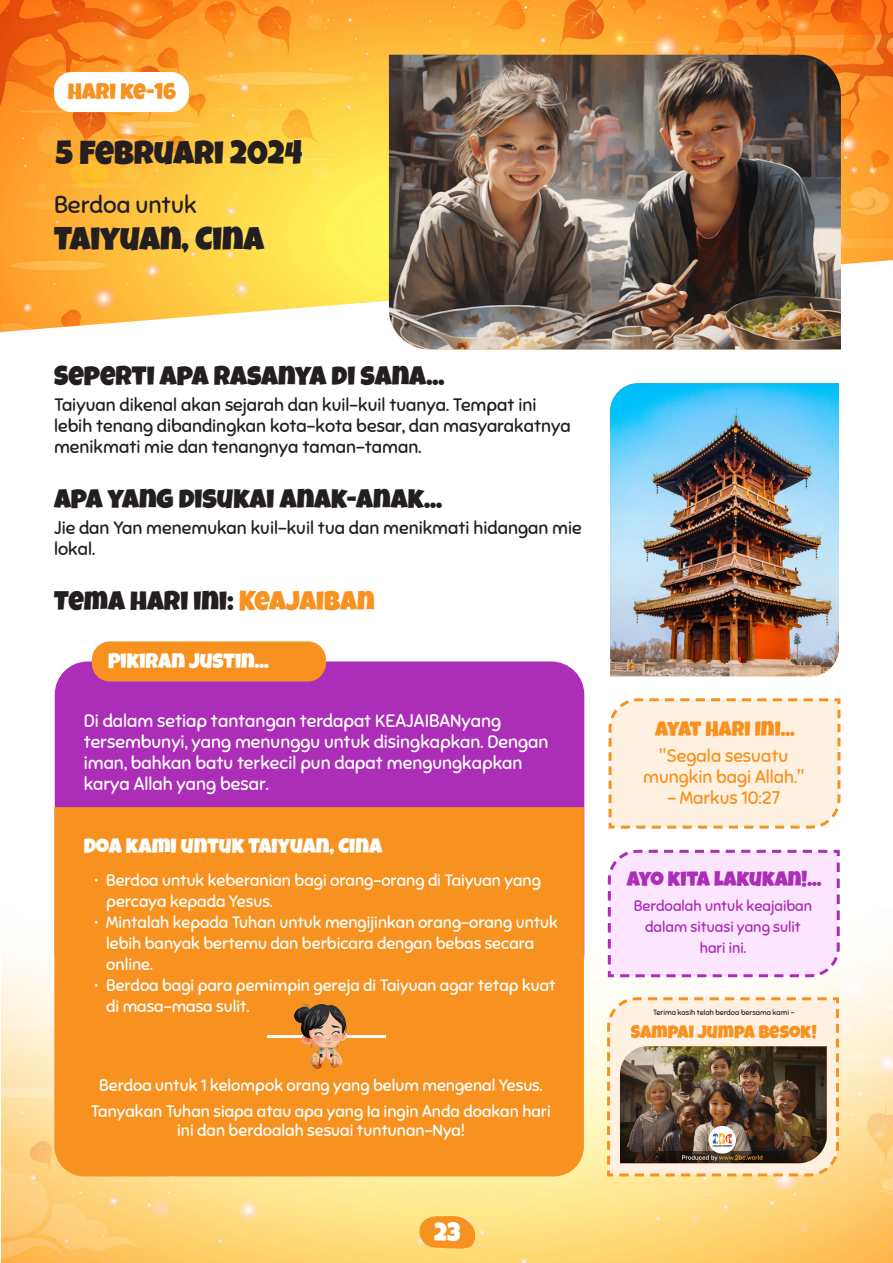
<style>
.page{position:relative;width:893px;height:1263px;background:#fff}
.page>*{position:absolute;margin:0;border:0;box-sizing:border-box;transform-origin:0 0}
.Date{font:33px "Luckiest Guy";color:#231f20}
.City_Name{font:33px "Luckiest Guy";color:#231f20}
.Header_3{font:27px "Luckiest Guy";color:#231f20}
.t1{font:25.5px "Luckiest Guy";color:#fff}
.Praying_for{font:24px "Sniglet";color:#231f20}
.Header_3-2{font:22.5px "Luckiest Guy";color:#f79220}
.Justin_s_thoughts{font:21px "Luckiest Guy";color:#fff}
.Today_s_Verse{font:21px "Luckiest Guy";color:#ac2db7}
.Today_s_Verse-2{font:21px "Luckiest Guy";color:#f79220}
.t2{font:18px/21px "Sniglet";color:#231f20}
.t3{font:18px/21px "Sniglet";color:#fff}
.Bible_Verse_2{font:18px/21px "Sniglet";color:#f79220;text-align:center}
.Today_s_Verse-3{font:18px "Luckiest Guy";color:#f79220}
.t4{font:16.5px/21px "Sniglet";color:#fff}
.Bible_Verse_2-2{font:15px/21px "Sniglet";color:#ac2db7;text-align:center}
.Bible_Verse_2-3{font:7.5px "Sniglet";color:#231f20}
.s1{color:#f79220}
</style>
<div class="page">
<img style="left:2px;top:739px;width:891px;height:524px">
<svg style="left:416px;top:1214px;width:60px;height:36px;background:#f8a83d"></svg>
<img style="left:0;top:0;width:893px;height:332px">
<div style="left:55px;top:661px;width:529px;height:146px;background:#ac2db7"></div>
<img style="left:389px;top:55px;width:452px;height:294px">
<div style="left:54px;top:72px;width:135px;height:40px;background:#fff;border-radius:18px"></div>
<div style="left:92px;top:641px;width:234px;height:40px;background:#f79220;border-radius:18px"></div>
<div style="left:54px;top:807px;width:530px;height:369px;background:#f79220"></div>
<hr style="left:267px;top:1035px;width:118px;height:3px;background:#fff">
<img style="left:294px;top:1005px;width:53px;height:63px">
<img style="left:610px;top:383px;width:229px;height:293px">
<svg style="left:607px;top:698px;width:235px;height:132px;background:#feeddb"></svg>
<svg style="left:606px;top:848px;width:235px;height:131px;background:#f8dffa"></svg>
<svg style="left:606px;top:996px;width:234px;height:182px;background:#fde8ce"></svg>
<img style="left:620px;top:1046px;width:207px;height:117px">
<p class="Header_3-2" style="left:68px;top:76px;width:110px">HARI KE-16</p>
<p class="Date" style="left:56px;top:131px;width:249px">5 FEBRUARI 2024</p>
<p class="Praying_for" style="left:54px;top:191px;width:144px">Berdoa untuk</p>
<p class="City_Name" style="left:54px;top:217px;width:212px">TAIYUAN, CINA</p>
<p class="Header_3" style="left:54px;top:358px;width:392px">SEPERTI APA RASANYA DI SANA...</p>
<p class="t2" style="left:54px;top:394px;width:518px">Taiyuan dikenal akan sejarah dan kuil-kuil tuanya. Tempat ini lebih tenang dibandingkan kota-kota besar, dan masyarakatnya menikmati mie dan tenangnya taman-taman.</p>
<p class="Header_3" style="left:54px;top:481px;width:389px">APA YANG DISUKAI ANAK-ANAK...</p>
<p class="t2" style="left:54px;top:517px;width:529px">Jie dan Yan menemukan kuil-kuil tua dan menikmati hidangan mie lokal.</p>
<p class="Header_3" style="left:54px;top:583px;width:322px">TEMA HARI INI: <span class="s1">KEAJAIBAN</span></p>
<p class="Justin_s_thoughts" style="left:108px;top:647px;width:162px">PIKIRAN JUSTIN...</p>
<p class="t3" style="left:84px;top:710px;width:466px">Di dalam setiap tantangan terdapat KEAJAIBANyang tersembunyi, yang menunggu untuk disingkapkan. Dengan iman, bahkan batu terkecil pun dapat mengungkapkan karya Allah yang besar.</p>
<p class="Justin_s_thoughts" style="left:84px;top:832px;width:300px">DOA KAMI UNTUK TAIYUAN, CINA</p>
<p class="t4" style="left:106px;top:870px;width:436px;text-indent:-12px">• Berdoa untuk keberanian bagi orang-orang di Taiyuan yang percaya kepada Yesus.</p>
<p class="t4" style="left:106px;top:912px;width:453px;text-indent:-12px">• Mintalah kepada Tuhan untuk mengijinkan orang-orang untuk lebih banyak bertemu dan berbicara dengan bebas secara online.</p>
<p class="t4" style="left:106px;top:975px;width:451px;text-indent:-12px">• Berdoa bagi para pemimpin gereja di Taiyuan agar tetap kuat di masa-masa sulit.</p>
<p class="t4" style="left:91px;top:1072px;width:461px;line-height:25.5px;text-align:center">Berdoa untuk 1 kelompok orang yang belum mengenal Yesus.<br>Tanyakan Tuhan siapa atau apa yang Ia ingin Anda doakan hari</p>
<p class="t4" style="left:177px;top:1120px;width:289px">ini dan berdoalah sesuai tuntunan-Nya!</p>
<h3 class="t1" style="left:434px;top:1215px;width:28px">23</h3>
<p class="Today_s_Verse-2" style="left:655px;top:715px;width:141px">AYAT HARI INI...</p>
<p class="Bible_Verse_2" style="left:643px;top:746px;width:163px">"Segala sesuatu mungkin bagi Allah."</p>
<p class="Bible_Verse_2" style="left:667px;top:788px;width:114px">- Markus 10:27</p>
<p class="Today_s_Verse" style="left:627px;top:865px;width:196px">AYO KITA LAKUKAN!...</p>
<p class="Bible_Verse_2-2" style="left:634px;top:895px;width:180px">Berdoalah untuk keajaiban dalam situasi yang sulit hari ini.</p>
<p class="Bible_Verse_2-3" style="left:653px;top:1007px;width:143px">Terima kasih telah berdoa bersama kami -</p>
<p class="Today_s_Verse-3" style="left:631px;top:1019px;width:187px">SAMPAI JUMPA BESOK!</p>
</div>
